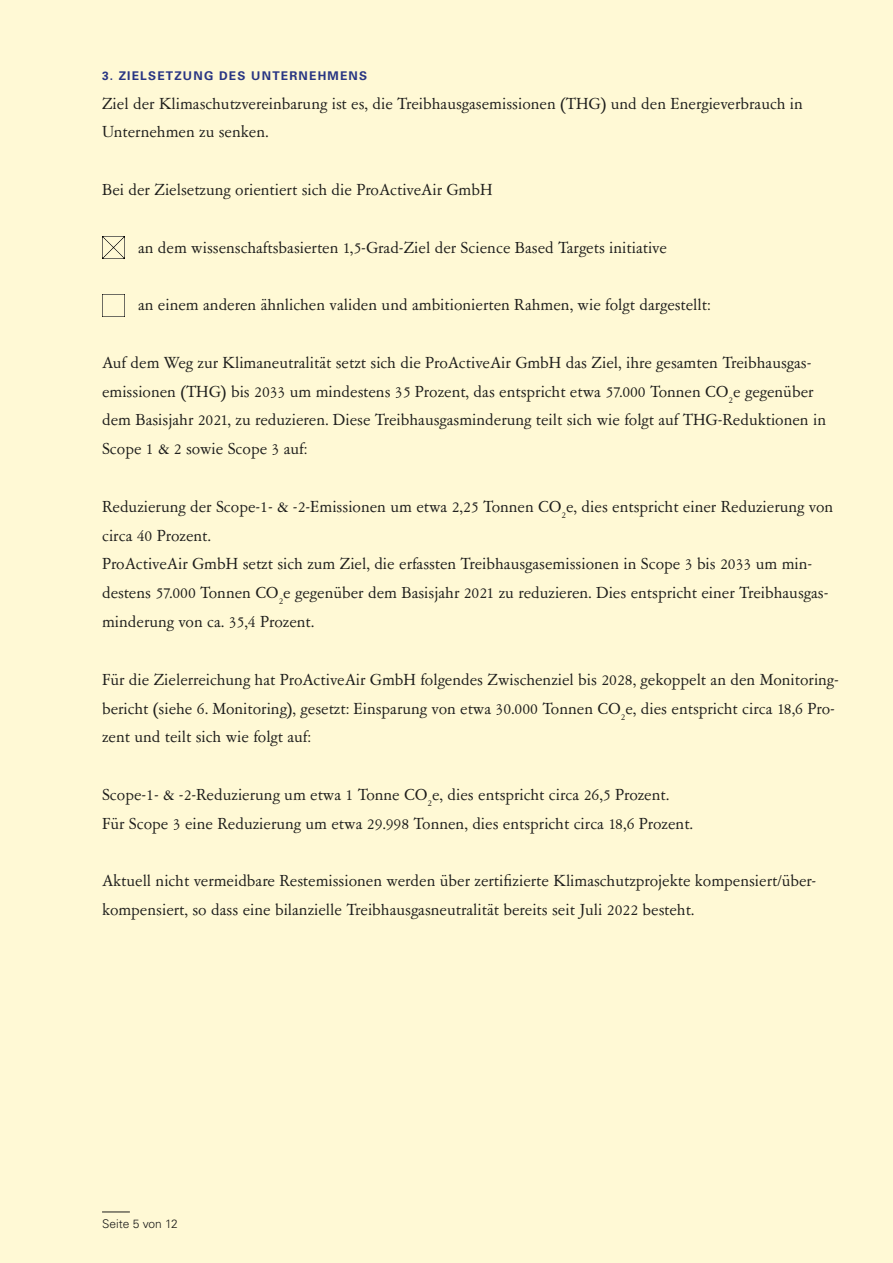
<style>
.page{position:relative;width:893px;height:1263px;background:#fff9d5}
.page>*{position:absolute;margin:0;border:0;box-sizing:border-box;transform-origin:0 0}
.t1{font:18px/28.8px "Garamont Amst SB";color:#1d1d1b}
.t2{font:700 12px "Univers LT Pro 65";letter-spacing:.1em;color:#283583}
.t3{font:300 12px "Univers LT Pro 45";color:#1d1d1b}
</style>
<div class="page">
<svg style="left:102px;top:1211px;width:28px;height:1px"></svg>
<img style="left:102px;top:237px;width:22px;height:22px">
<img style="left:102px;top:294px;width:22px;height:22px">
<p class="t2" style="left:102px;top:68px;width:267px">3. ZIELSETZUNG DES UNTERNEHMENS</p>
<p class="t1" style="left:102px;top:90px;width:702px">Ziel der Klimaschutzvereinbarung ist es, die Treibhausgasemissionen (THG) und den Energieverbrauch in<br>Unternehmen zu senken.</p>
<p class="t1" style="left:102px;top:176px;width:392px">Bei der Zielsetzung orientiert sich die ProActiveAir GmbH</p>
<p class="t1" style="left:138px;top:234px;width:530px">an dem wissenschaftsbasierten 1,5-Grad-Ziel der Science Based Targets initiative</p>
<p class="t1" style="left:138px;top:291px;width:574px">an einem anderen ähnlichen validen und ambitionierten Rahmen, wie folgt dargestellt:</p>
<p class="t1" style="left:102px;top:349px;width:725px">Auf dem Weg zur Klimaneutralität setzt sich die ProActiveAir GmbH das Ziel, ihre gesamten Treibhausgas&shy;emissionen (THG) bis 2033 um mindestens 35 Prozent, das entspricht etwa 57.000 Tonnen CO<sub>2</sub>e gegenüber dem Basisjahr 2021, zu reduzieren. Diese Treibhausgasminderung teilt sich wie folgt auf THG-Reduktionen in Scope 1 &amp; 2 sowie Scope 3 auf:</p>
<p class="t1" style="left:102px;top:493px;width:733px">Reduzierung der Scope-1- &amp; -2-Emissionen um etwa 2,25 Tonnen CO<sub>2</sub>e, dies entspricht einer Reduzierung von circa 40 Prozent.<br>ProActiveAir GmbH setzt sich zum Ziel, die erfassten Treibhausgasemissionen in Scope 3 bis 2033 um min&shy;destens 57.000 Tonnen CO<sub>2</sub>e gegenüber dem Basisjahr 2021 zu reduzieren. Dies entspricht einer Treibhausgas&shy;minderung von ca. 35,4 Prozent.</p>
<p class="t1" style="left:102px;top:666px;width:737px">Für die Zielerreichung hat ProActiveAir GmbH folgendes Zwischenziel bis 2028, gekoppelt an den Monitoring&shy;bericht (siehe 6. Monitoring), gesetzt: Einsparung von etwa 30.000 Tonnen CO<sub>2</sub>e, dies entspricht circa 18,6 Pro&shy;zent und teilt sich wie folgt auf:</p>
<p class="t1" style="left:102px;top:781px;width:592px">Scope-1- &amp; -2-Reduzierung um etwa 1 Tonne CO<sub>2</sub>e, dies entspricht circa 26,5 Prozent.<br>Für Scope 3 eine Reduzierung um etwa 29.998 Tonnen, dies entspricht circa 18,6 Prozent.</p>
<p class="t1" style="left:102px;top:867px;width:716px">Aktuell nicht vermeidbare Restemissionen werden über zertifizierte Klimaschutzprojekte kompensiert/über&shy;kompensiert, so dass eine bilanzielle Treibhausgasneutralität bereits seit Juli 2022 besteht.</p>
<p class="t3" style="left:102px;top:1216px;width:77px">Seite 5 von 12</p>
</div>
